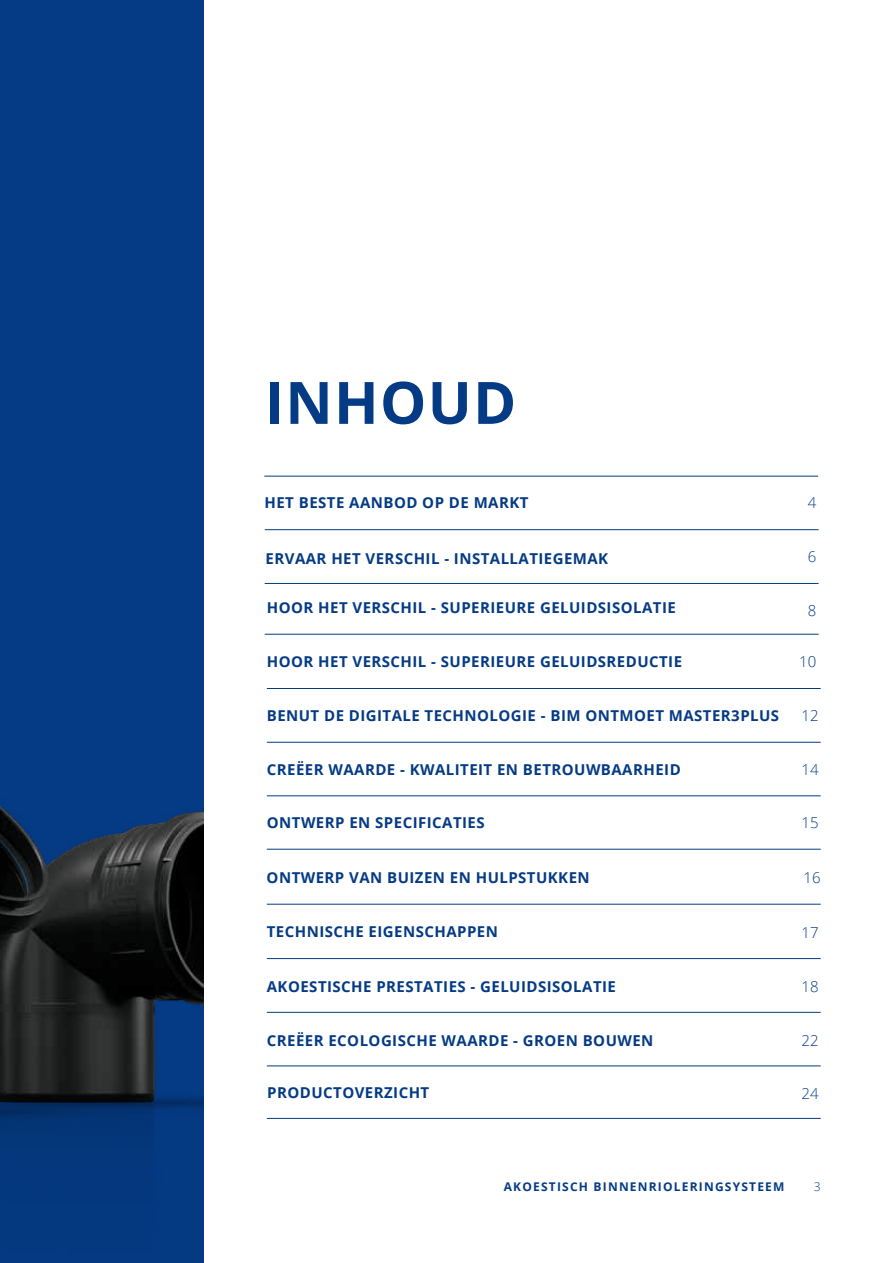
<style>
.page{position:relative;width:893px;height:1263px;background:#fff}
.page>*{position:absolute;margin:0;border:0;box-sizing:border-box;transform-origin:0 0}
.t1{font:700 58.5px "Open Sans";letter-spacing:.02em;color:#053b84}
.t2{font:700 15px "Open Sans";letter-spacing:.03em;color:#053b84}
.t3{font:300 15px "Open Sans";color:#053b84}
.t4{font:700 12px "Open Sans";letter-spacing:.1em;color:#053b84}
.t5{font:300 12px "Open Sans";color:#053b84}
</style>
<div class="page">
<div style="left:0;top:0;width:203px;height:1263px;background:#053b84"></div>
<img style="left:0;top:805px;width:203px;height:338px">
<hr style="left:264px;top:476px;width:554px;height:1px;background:#053b84">
<hr style="left:265px;top:529px;width:554px;height:1px;background:#053b84">
<hr style="left:265px;top:583px;width:554px;height:1px;background:#053b84">
<hr style="left:267px;top:688px;width:554px;height:1px;background:#053b84">
<hr style="left:267px;top:742px;width:554px;height:1px;background:#053b84">
<hr style="left:267px;top:795px;width:554px;height:1px;background:#053b84">
<hr style="left:267px;top:849px;width:554px;height:1px;background:#053b84">
<hr style="left:267px;top:904px;width:554px;height:1px;background:#053b84">
<hr style="left:267px;top:958px;width:554px;height:1px;background:#053b84">
<hr style="left:267px;top:1012px;width:554px;height:1px;background:#053b84">
<hr style="left:267px;top:1066px;width:554px;height:1px;background:#053b84">
<hr style="left:267px;top:1118px;width:554px;height:1px;background:#053b84">
<hr style="left:265px;top:634px;width:554px;height:1px;background:#053b84">
<h1 class="t1" style="left:265px;top:361px;width:253px">INHOUD</h1>
<p class="t2" style="left:265px;top:492px;width:265px">HET BESTE AANBOD OP DE MARKT</p>
<p class="t3" style="left:808px;top:492px;width:10px">4</p>
<p class="t2" style="left:266px;top:548px;width:344px">ERVAAR HET VERSCHIL - INSTALLATIEGEMAK</p>
<p class="t3" style="left:808px;top:547px;width:10px">6</p>
<p class="t2" style="left:267px;top:597px;width:410px">HOOR HET VERSCHIL - SUPERIEURE GELUIDSISOLATIE</p>
<p class="t3" style="left:808px;top:600px;width:10px">8</p>
<p class="t2" style="left:267px;top:651px;width:417px">HOOR HET VERSCHIL - SUPERIEURE GELUIDSREDUCTIE</p>
<p class="t3" style="left:799px;top:651px;width:19px">10</p>
<p class="t2" style="left:267px;top:705px;width:514px">BENUT DE DIGITALE TECHNOLOGIE - BIM ONTMOET MASTER3PLUS</p>
<p class="t2" style="left:267px;top:759px;width:415px">CREËER WAARDE - KWALITEIT EN BETROUWBAARHEID</p>
<p class="t3" style="left:801px;top:705px;width:19px">12</p>
<p class="t3" style="left:801px;top:759px;width:19px">14</p>
<p class="t2" style="left:267px;top:812px;width:219px">ONTWERP EN SPECIFICATIES</p>
<p class="t3" style="left:801px;top:812px;width:19px">15</p>
<p class="t2" style="left:267px;top:867px;width:325px">ONTWERP VAN BUIZEN EN HULPSTUKKEN</p>
<p class="t3" style="left:804px;top:868px;width:19px">16</p>
<p class="t2" style="left:267px;top:921px;width:233px">TECHNISCHE EIGENSCHAPPEN</p>
<p class="t3" style="left:801px;top:922px;width:19px">17</p>
<p class="t2" style="left:267px;top:976px;width:351px">AKOESTISCHE PRESTATIES - GELUIDSISOLATIE</p>
<p class="t3" style="left:801px;top:976px;width:19px">18</p>
<p class="t2" style="left:267px;top:1029px;width:388px">CREËER ECOLOGISCHE WAARDE - GROEN BOUWEN</p>
<p class="t3" style="left:801px;top:1030px;width:19px">22</p>
<p class="t2" style="left:267px;top:1082px;width:164px">PRODUCTOVERZICHT</p>
<p class="t3" style="left:801px;top:1083px;width:19px">24</p>
<p class="t4" style="left:504px;top:1178px;width:282px">AKOESTISCH BINNENRIOLERINGSYSTEEM</p>
<p class="t5" style="left:814px;top:1178px;width:8px">3</p>
</div>
